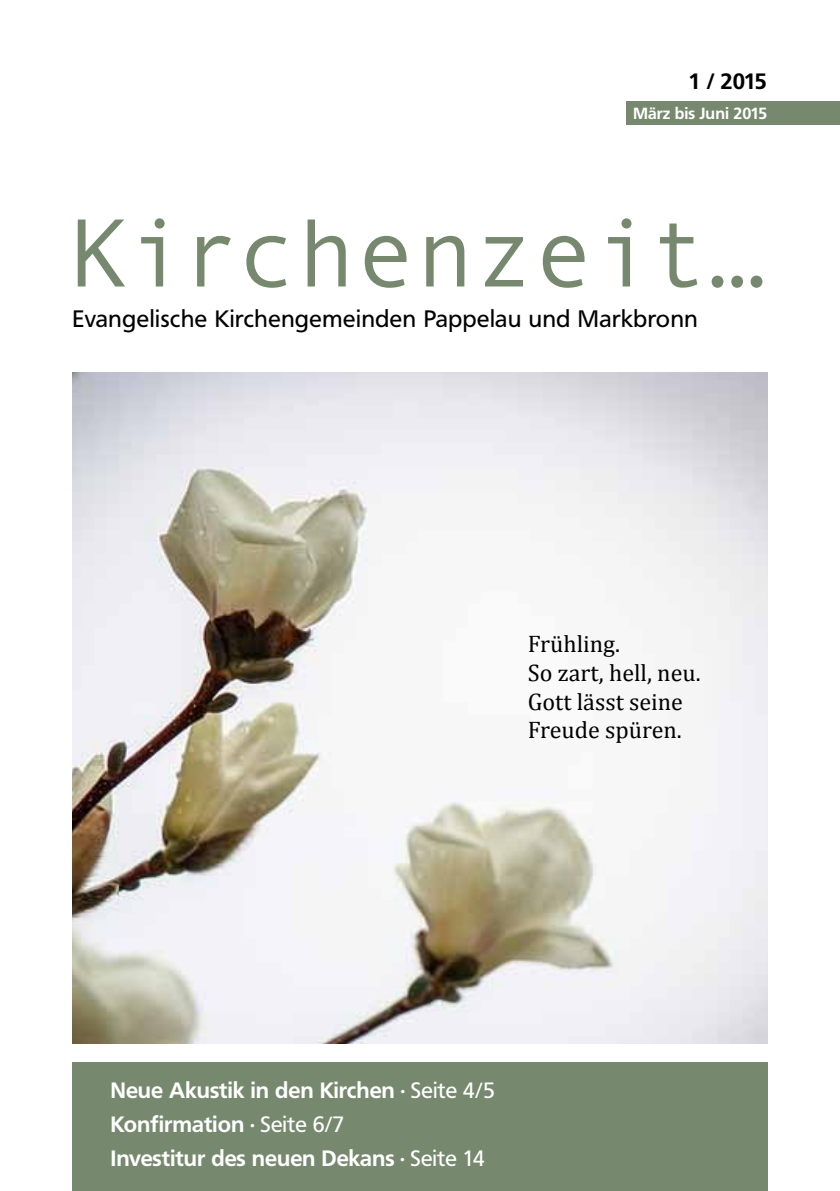
<style>
.page{position:relative;width:840px;height:1191px;background:#fff}
.page>*{position:absolute;margin:0;border:0;box-sizing:border-box;transform-origin:0 0}
.t1{font:97.2px "Andale Mono";letter-spacing:.01em;color:#76896e}
.t2{font:24px/28.8px "Cambria Math";color:#000}
.t3{font:23.6px "Frutiger BQ";letter-spacing:.025em;color:#000}
.t4{font:700 22px/34px "Frutiger BQ";color:#fff}
.t5{font:700 22px "Frutiger BQ";color:#000}
.t6{font:700 16px "Frutiger BQ";color:#fff}
.s1{font-weight:400}
</style>
<div class="page">
<div style="left:626px;top:101px;width:213px;height:24px;background:#76896e"></div>
<img style="left:72px;top:372px;width:694px;height:671px">
<div style="left:72px;top:1062px;width:694px;height:129px;background:#76896e"></div>
<p class="t5" style="left:688px;top:68px;width:80px">1 / 2015</p>
<p class="t6" style="left:633px;top:104px;width:135px">März bis Juni 2015</p>
<h1 class="t1" style="left:68px;top:190px;width:699px">Kirchenzeit…</h1>
<p class="t3" style="left:72px;top:304px;width:626px">Evangelische Kirchengemeinden Pappelau und Markbronn</p>
<p class="t2" style="left:527px;top:629px;width:174px">Frühling.<br>So zart, hell, neu.<br>Gott lässt seine<br>Freude spüren.</p>
<p class="t4" style="left:110px;top:1073px;width:386px">Neue Akustik in den Kirchen · <span class="s1">Seite 4/5<br></span>Konfirmation · <span class="s1">Seite 6/7<br></span>Investitur des neuen Dekans · <span class="s1">Seite 14</span></p>
</div>
